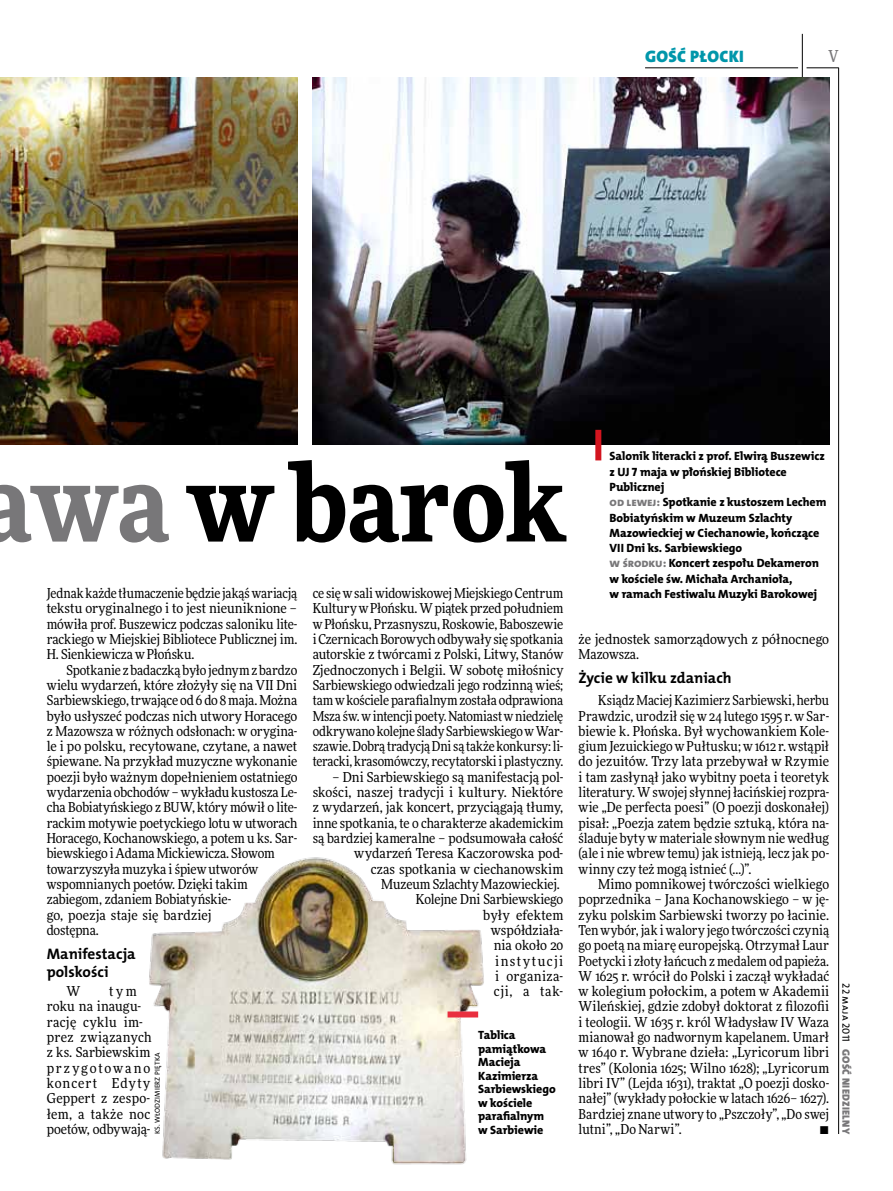
<style>
.page{position:relative;width:893px;height:1191px;background:#fff}
.page>*{position:absolute;margin:0;border:0;box-sizing:border-box;transform-origin:0 0}
.t1{font:900 108px "Freeday Narrow";color:#000}
.t2{font:16.65px "The Mix HP9 Blk";letter-spacing:.02em;color:#0096aa}
.t3{font:500 16.5px "Freeday Narrow";color:#787779;scale:.9 1}
.t4{font:15.3px/17.7px "The Mix HP7 Bld";color:#000}
.t5{font:13.65px/15.3px "Freeday Narrow News";color:#000;text-align:justify}
.t6{font:13.65px/15.3px "Freeday Narrow News";letter-spacing:.02em;color:#000}
.t7{font:12px/15.3px "The Mix HP8 Ex Bld";letter-spacing:-.005em;color:#000}
.t8{font:10.5px "The Mix HP9 Blk";letter-spacing:.025em;color:#787779}
.t9{font:10.5px "The Mix HP5 Plain";color:#000}
.t10{font:7.2px "The Mix HP5 Plain";letter-spacing:.01em;color:#000}
.s1{color:#787779}
</style>
<div class="page">
<hr style="left:806px;top:68px;width:33px;height:1px;background:#000">
<hr style="left:645px;top:68px;width:153px;height:1px;background:#000">
<hr style="left:838px;top:68px;width:1px;height:1066px;background:#000">
<hr style="left:802px;top:34px;width:1px;height:43px;background:#000">
<img style="left:0;top:77px;width:297px;height:368px">
<img style="left:313px;top:77px;width:516px;height:368px">
<img style="left:149px;top:857px;width:335px;height:308px">
<div style="left:595px;top:430px;width:6px;height:30px;background:#d3151f"></div>
<div style="left:448px;top:1011px;width:30px;height:6px;background:#e92f3f"></div>
<p class="t2" style="left:645px;top:46px;width:100px">GOŚĆ PŁOCKI</p>
<p class="t3" style="left:828px;top:46px;width:13px">V</p>
<h1 class="t1" style="left:-20px;top:432px;width:588px"><span class="s1">awa</span> w barok</h1>
<p class="t7" style="left:610px;top:448px;width:217px">Salonik literacki z prof. Elwirą Buszewicz z UJ 7 maja w płońskiej Bibliotece Publicznej<br><span class="s1">od lewej:</span> Spotkanie z kustoszem Lechem Bobiatyńskim w Muzeum Szlachty Mazowieckiej w Ciechanowie, kończące VII Dni ks. Sarbiewskiego<br><span class="s1">w środku:</span> Koncert zespołu Dekameron w kościele św. Michała Archanioła,<br>w ramach Festiwalu Muzyki Barokowej</p>
<p class="t5" style="left:47px;top:585px;width:252px">Jednak każde tłumaczenie będzie jakąś wariacją tekstu oryginalnego i to jest nieuniknione – mówiła prof. Buszewicz podczas saloniku lite&shy;rackiego w Miejskiej Bibliotece Publicznej im.<br>H. Sienkiewicza w Płońsku.</p>
<p class="t5" style="left:47px;top:662px;width:252px;text-align:left;text-indent:20px">Spotkanie z badaczką było jednym z bardzo wielu wydarzeń, które złożyły się na VII Dni Sarbiewskiego, trwające od 6 do 8 maja. Można było usłyszeć podczas nich utwory Horacego z Mazowsza w różnych odsłonach: w orygina&shy;le i po polsku, recytowane, czytane, a nawet śpiewane. Na przykład muzyczne wykonanie poezji było ważnym dopełnieniem ostatniego wydarzenia obchodów – wykładu kustosza Le&shy;cha Bobiatyńskiego z BUW, który mówił o lite&shy;rackim motywie poetyckiego lotu w utworach Horacego, Kochanowskiego, a potem u ks. Sar&shy;biewskiego i Adama Mickiewicza. Słowom towarzyszyła muzyka i śpiew utworów wspomnianych poetów. Dzięki takim zabiegom, zdaniem Bobiatyńskie-<br>go, poezja staje się bardziej<br>dostępna.</p>
<p class="t4" style="left:47px;top:945px;width:90px">Manifestacja polskości</p>
<p class="t5" style="left:66px;top:983px;width:15px">W</p>
<p class="t5" style="left:313px;top:585px;width:252px">ce się w sali widowiskowej Miejskiego Centrum Kultury w Płońsku. W piątek przed południem w Płońsku, Przasnyszu, Roskowie, Baboszewie i Czernicach Borowych odbywały się spotkania autorskie z twórcami z Polski, Litwy, Stanów Zjednoczonych i Belgii. W sobotę miłośnicy Sarbiewskiego odwiedzali jego rodzinną wieś; tam w kościele parafialnym została odprawiona Msza św. w intencji poety. Natomiast w niedzielę odkrywano kolejne ślady Sarbiewskiego w War&shy;szawie. Dobrą tradycją Dni są także konkursy: li&shy;teracki, krasomówczy, recytatorski i plastyczny.</p>
<p class="t5" style="left:313px;top:769px;width:252px;text-align:right">– Dni Sarbiewskiego są manifestacją pol&shy;skości, naszej tradycji i kultury. Niektóre z wydarzeń, jak koncert, przyciągają tłumy, inne spotkania, te o charakterze akademickim są bardziej kameralne – podsumowała całość wydarzeń Teresa Kaczorowska pod-<br>czas spotkania w ciechanowskim<br>Muzeum Szlachty Mazowieckiej.<br>Kolejne Dni Sarbiewskiego<br>były efektem<br>współdziała-<br>nia około 20<br>instytucji<br>i organiza-<br>cji, a tak-</p>
<p class="t5" style="left:579px;top:631px;width:252px">że jednostek samorządowych z północnego<br>Mazowsza.</p>
<p class="t4" style="left:579px;top:669px;width:155px">Życie w kilku zdaniach</p>
<p class="t5" style="left:579px;top:692px;width:252px;text-indent:20px">Ksiądz Maciej Kazimierz Sarbiewski, herbu Prawdzic, urodził się w 24 lutego 1595 r. w Sar&shy;biewie k. Płońska. Był wychowankiem Kole&shy;gium Jezuickiego w Pułtusku; w 1612 r. wstąpił do jezuitów. Trzy lata przebywał w Rzymie i tam zasłynął jako wybitny poeta i teoretyk literatury. W swojej słynnej łacińskiej rozpra&shy;wie „De perfecta poesi” (O poezji doskonałej) pisał: „Poezja zatem będzie sztuką, która na&shy;śladuje byty w materiale słownym nie według (ale i nie wbrew temu) jak istnieją, lecz jak po&shy;winny czy też mogą istnieć (…)”.</p>
<p class="t5" style="left:579px;top:876px;width:252px;text-indent:20px">Mimo pomnikowej twórczości wielkiego poprzednika – Jana Kochanowskiego – w ję&shy;zyku polskim Sarbiewski tworzy po łacinie.<br>Ten wybór, jak i walory jego twórczości czynią go poetą na miarę europejską. Otrzymał Laur Poetycki i złoty łańcuch z medalem od papieża.<br>W 1625 r. wrócił do Polski i zaczął wykładać w kolegium połockim, a potem w Akademii Wileńskiej, gdzie zdobył doktorat z filozofii i teologii. W 1635 r. król Władysław IV Waza mianował go nadwornym kapelanem. Umarł w 1640 r. Wybrane dzieła: „Lyricorum libri tres” (Kolonia 1625; Wilno 1628); „Lyricorum libri IV” (Lejda 1631), traktat „O poezji dosko&shy;nałej” (wykłady połockie w latach 1626– 1627).<br>Bardziej znane utwory to „Pszczoły”, „Do swej lutni”, „Do Narwi”.</p>
<p class="t6" style="left:47px;top:983px;width:106px;text-indent:62px">tym roku na inaugu&shy;rację cyklu im&shy;prez związanych z ks. Sarbiewskim przygotowano koncert Edyty<br>Geppert z zespo&shy;łem, a także noc poetów, odbywają-</p>
<p class="t7" style="left:478px;top:1028px;width:79px;line-height:13.5px">Tablica pamiątkowa<br>Macieja<br>Kazimierza<br>Sarbiewskiego w kościele parafialnym</p>
<p class="t10" style="left:153px;top:1134px;width:83px;rotate:-90deg">ks. Włodzimierz Piętka</p>
<p class="t7" style="left:478px;top:1122px;width:67px">w Sarbiewie</p>
<p class="t5" style="left:819px;top:1121px;width:11px">•</p>
<p class="t9" style="left:853px;top:983px;width:61px;rotate:90deg">22 maja 2011</p>
<p class="t8" style="left:853px;top:1049px;width:86px;rotate:90deg">GOŚĆ NIEDZIELNY</p>
</div>
